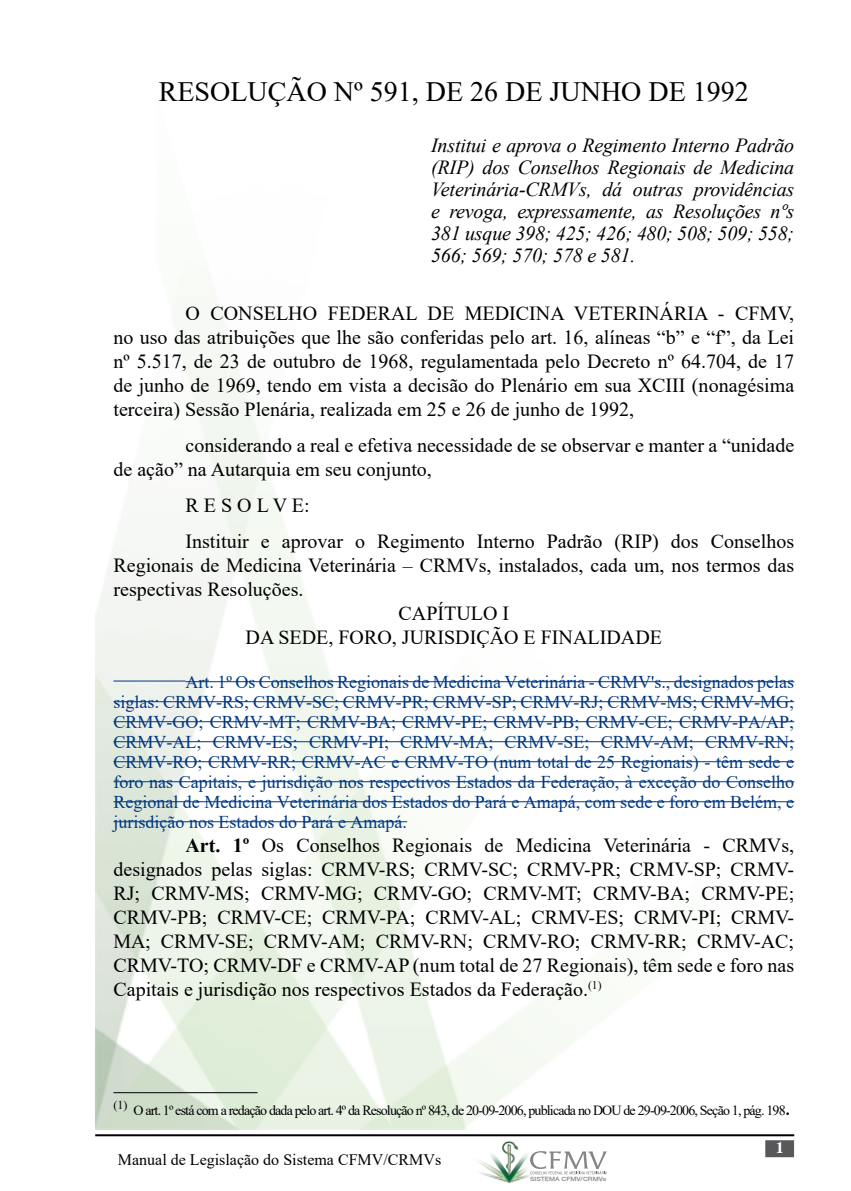
<style>
.page{position:relative;width:851px;height:1191px;background:#fff}
.page>*{position:absolute;margin:0;border:0;box-sizing:border-box;transform-origin:0 0}
.t1{font:28px "Times New Roman";color:#000}
.t2{font:20px/24px "Times New Roman";color:#000;text-align:justify}
.t3{font:italic 20px/22px "Times New Roman";letter-spacing:-.01em;color:#000;text-align:justify}
.t4{font:18px/20px "Times New Roman";color:#003882;text-align:justify}
.t5{font:16px "Times New Roman";color:#000}
.t6{font:700 16px "Times";color:#fff}
.t7{font:14px "Times New Roman";letter-spacing:-.06em;color:#000}
.t8{font:500 5.8px "Helvetica Neue";color:#868689;scale:1.16 1}
.s1{font-weight:700}
.s2{font-size:24px}
</style>
<div class="page">
<hr style="left:95px;top:1134px;width:699px;height:2px;background:#000">
<div style="left:765px;top:1140px;width:28px;height:17px;background:#58585a;border:2px solid #58585a"></div>
<img style="left:458px;top:1134px;width:166px;height:50px">
<svg style="left:530px;top:1151px;width:76px;height:23px"></svg>
<hr style="left:113px;top:680px;width:72px;height:1px;background:#003882">
<hr style="left:185px;top:681px;width:609px;height:1px;background:#003882">
<hr style="left:113px;top:701px;width:681px;height:1px;background:#003882">
<hr style="left:113px;top:721px;width:681px;height:1px;background:#003882">
<hr style="left:113px;top:741px;width:681px;height:1px;background:#003882">
<hr style="left:113px;top:761px;width:681px;height:1px;background:#003882">
<hr style="left:113px;top:781px;width:681px;height:1px;background:#003882">
<hr style="left:113px;top:801px;width:681px;height:1px;background:#003882">
<hr style="left:113px;top:821px;width:294px;height:1px;background:#003882">
<hr style="left:113px;top:1092px;width:144px;height:1px;background:#000">
<h1 class="t1" style="left:159px;top:72px;width:591px">RESOLUÇÃO Nº 591, DE 26 DE JUNHO DE 1992</h1>
<p class="t3" style="left:431px;top:134px;width:364px">Institui e aprova o Regimento Interno Padrão (RIP) dos Conselhos Regionais de Medicina Veterinária-CRMVs, dá outras providências e revoga, expressamente, as Resoluções nºs 381 usque 398; 425; 426; 480; 508; 509; 558; 566; 569; 570; 578 e 581.</p>
<p class="t2" style="left:113px;top:300px;width:682px;text-indent:72px">O CONSELHO FEDERAL DE MEDICINA VETERINÁRIA - CFMV, no uso das atribuições que lhe são conferidas pelo art. 16, alíneas “b” e “f”, da Lei nº 5.517, de 23 de outubro de 1968, regulamentada pelo Decreto nº 64.704, de 17 de junho de 1969, tendo em vista a decisão do Plenário em sua XCIII (nonagésima terceira) Sessão Plenária, realizada em 25 e 26 de junho de 1992,</p>
<p class="t2" style="left:113px;top:432px;width:682px;text-indent:72px">considerando a real e efetiva necessidade de se observar e manter a “unidade de ação” na Autarquia em seu conjunto,</p>
<p class="t2" style="left:185px;top:486px;width:610px;line-height:36px">R E S O L V E:<br>Instituir e aprovar o Regimento Interno Padrão (RIP) dos Conselhos</p>
<p class="t2" style="left:113px;top:552px;width:682px">Regionais de Medicina Veterinária – CRMVs, instalados, cada um, nos termos das</p>
<p class="t2" style="left:113px;top:576px;width:191px">respectivas Resoluções.</p>
<p class="t2" style="left:398px;top:600px;width:112px">CAPÍTULO I</p>
<p class="t2" style="left:245px;top:624px;width:418px">DA SEDE, FORO, JURISDIÇÃO E FINALIDADE</p>
<p class="t4" style="left:113px;top:671px;width:682px;text-indent:72px">Art. 1º Os Conselhos Regionais de Medicina Veterinária - CRMV's., designados pelas siglas: CRMV-RS; CRMV-SC; CRMV-PR; CRMV-SP; CRMV-RJ; CRMV-MS; CRMV-MG; CRMV-GO; CRMV-MT; CRMV-BA; CRMV-PE; CRMV-PB; CRMV-CE; CRMV-PA/AP; CRMV-AL; CRMV-ES; CRMV-PI; CRMV-MA; CRMV-SE; CRMV-AM; CRMV-RN; CRMV-RO; CRMV-RR; CRMV-AC e CRMV-TO (num total de 25 Regionais) - têm sede e foro nas Capitais, e jurisdição nos respectivos Estados da Federação, à exceção do Conselho Regional de Medicina Veterinária dos Estados do Pará e Amapá, com sede e foro em Belém, e jurisdição nos Estados do Pará e Amapá.</p>
<p class="t2" style="left:113px;top:832px;width:682px;text-indent:72px"><span class="s1">Art. 1º</span> Os Conselhos Regionais de Medicina Veterinária - CRMVs, designados pelas siglas: CRMV-RS; CRMV-SC; CRMV-PR; CRMV-SP; CRMV-RJ; CRMV-MS; CRMV-MG; CRMV-GO; CRMV-MT; CRMV-BA; CRMV-PE; CRMV-PB; CRMV-CE; CRMV-PA; CRMV-AL; CRMV-ES; CRMV-PI; CRMV-MA; CRMV-SE; CRMV-AM; CRMV-RN; CRMV-RO; CRMV-RR; CRMV-AC; CRMV-TO; CRMV-DF e CRMV-AP (num total de 27 Regionais), têm sede e foro nas Capitais e jurisdição nos respectivos Estados da Federação.<sup>(1)</sup></p>
<p class="t7" style="left:113px;top:1100px;width:678px"><sup>(1)</sup> O art. 1º está com a redação dada pelo art. 4º da Resolução nº 843, de 20-09-2006, publicada no DOU de 29-09-2006, Seção 1, pág. 198<span class="s2">.</span></p>
<p class="t5" style="left:118px;top:1148px;width:325px">Manual de Legislação do Sistema CFMV/CRMVs</p>
<p class="t8" style="left:530px;top:1175px;width:67px">SISTEMA CFMV/CRMVs</p>
<p class="t6" style="left:775px;top:1138px;width:9px">1</p>
</div>
